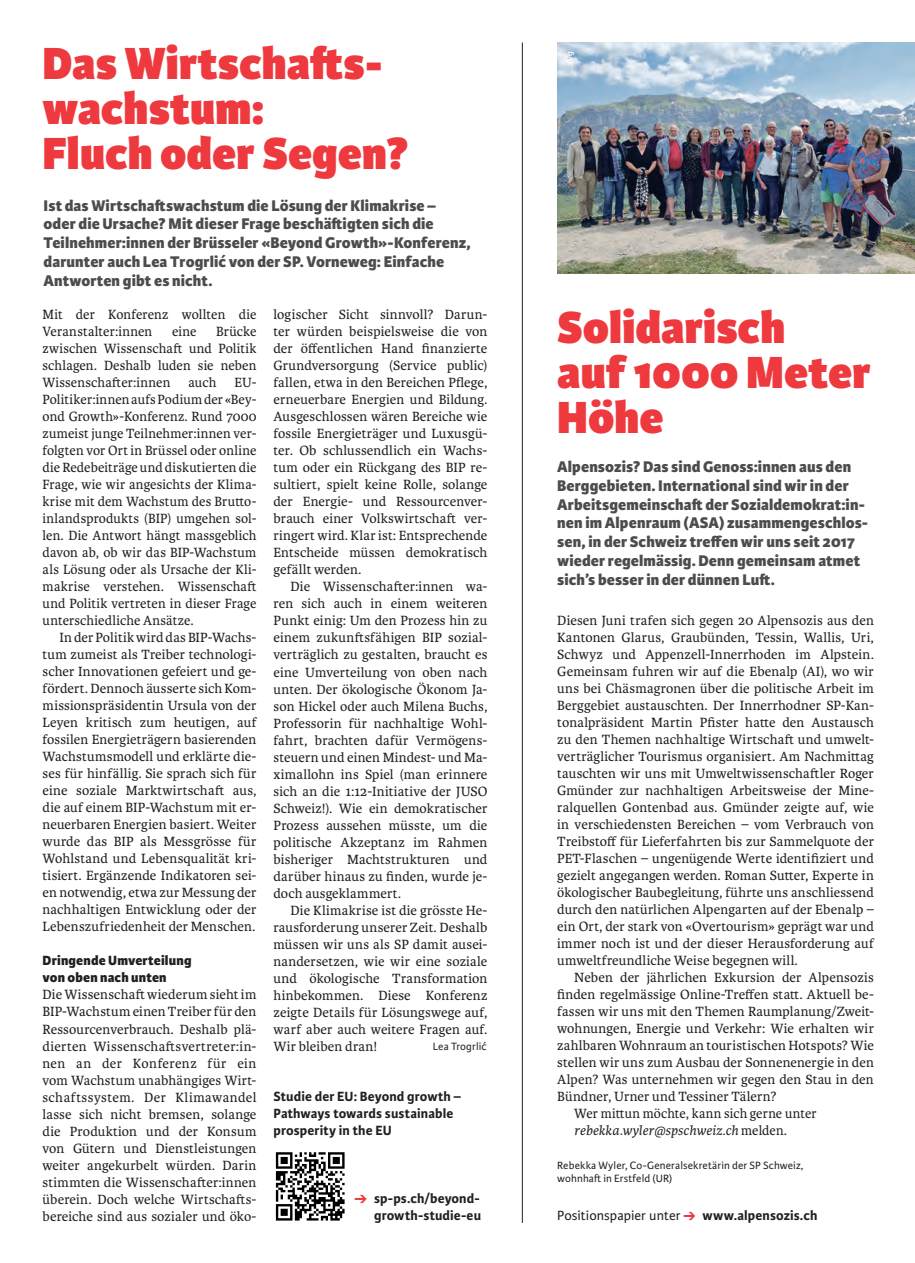
<style>
.page{position:relative;width:915px;height:1263px;background:#fff}
.page>*{position:absolute;margin:0;border:0;box-sizing:border-box;transform-origin:0 0}
.t1{font:800 48px/45px "Karmina Sans";color:#ee3a3e}
.t2{font:800 16.5px/18.8px "Karmina Sans";letter-spacing:.005em;color:#4b4c4d}
.t3{font:14.25px/17px "Karmina";letter-spacing:.01em;color:#231f20;text-align:justify}
.t4{font:700 14.25px/17px "Karmina Sans";letter-spacing:.01em;color:#231f20}
.t5{font:14.25px "Karmina Sans";letter-spacing:.005em;color:#231f20}
.t6{font:800 14.25px/17px "Karmina Sans";letter-spacing:.01em;color:#231f20}
.t7{font:italic 14.25px "Karmina";letter-spacing:.01em;color:#231f20}
.t8{font:11.25px/12.8px "Karmina Sans";letter-spacing:.015em;color:#231f20}
.t9{font:600 9px "Karmina Sans";color:#fff}
.s1{color:#ee3a3e}
.s2{font-style:normal}
.s3{font-weight:700}
</style>
<div class="page">
<img style="left:557px;top:43px;width:357px;height:231px">
<svg style="left:275px;top:1152px;width:70px;height:69px"></svg>
<svg style="left:276px;top:1152px;width:68px;height:68px"></svg>
<hr style="left:522px;top:43px;width:1px;height:1180px;background:#231f20">
<h1 class="t1" style="left:43px;top:42px;width:367px">Das Wirtschafts&shy;wachstum:<br>Fluch oder Segen?</h1>
<p class="t2" style="left:44px;top:196px;width:428px">Ist das Wirtschaftswachstum die Lösung der Klimakrise – oder die Ursache? Mit dieser Frage beschäftigten sich die Teilnehmer:innen der Brüsseler «Beyond Growth»-Konferenz, darunter auch Lea Trogrlić von der SP. Vorneweg: Einfache Antworten gibt es nicht.</p>
<p class="t3" style="left:43px;top:306px;width:215px">Mit der Konferenz wollten die<br>Veranstalter:innen</p>
<p class="t3" style="left:273px;top:306px;width:215px">logischer Sicht sinnvoll? Darun&shy;ter würden beispielsweise die von der öffentlichen Hand finanzierte Grundversorgung (Service public) fallen, etwa in den Bereichen Pflege, erneuerbare Energien und Bildung.<br>Ausgeschlossen wären Bereiche wie fossile Energieträger und Luxusgü&shy;ter. Ob schlussendlich ein Wachs&shy;tum oder ein Rückgang des BIP re&shy;sultiert, spielt keine Rolle, solange der Energie- und Ressourcenver&shy;brauch einer Volkswirtschaft ver&shy;ringert wird. Klar ist: Entsprechende Entscheide müssen demokratisch gefällt werden.</p>
<p class="t3" style="left:273px;top:578px;width:215px;text-indent:17px">Die Wissenschafter:innen wa&shy;ren sich auch in einem weiteren Punkt einig: Um den Prozess hin zu einem zukunftsfähigen BIP sozial&shy;verträglich zu gestalten, braucht es eine Umverteilung von oben nach unten. Der ökologische Ökonom Ja&shy;son Hickel oder auch Milena Buchs, Professorin für nachhaltige Wohl&shy;fahrt, brachten dafür Vermögens&shy;steuern und einen Mindest- und Ma&shy;ximallohn ins Spiel (man erinnere sich an die 1:12-Initiative der JUSO Schweiz!). Wie ein demokratischer Prozess aussehen müsste, um die politische Akzeptanz im Rahmen bisheriger Machtstrukturen und darüber hinaus zu finden, wurde je&shy;doch ausgeklammert.</p>
<p class="t3" style="left:273px;top:902px;width:215px;text-indent:17px">Die Klimakrise ist die grösste He&shy;rausforderung unserer Zeit. Deshalb müssen wir uns als SP damit ausei&shy;nandersetzen, wie wir eine soziale und ökologische Transformation hinbekommen. Diese Konferenz zeigte Details für Lösungswege auf, warf aber auch weitere Fragen auf.<br>Wir bleiben dran!</p>
<p class="t3" style="left:43px;top:323px;width:215px;text-indent:174px">Brücke zwischen Wissenschaft und Politik schlagen. Deshalb luden sie neben Wissenschafter:innen</p>
<p class="t3" style="left:172px;top:323px;width:26px">eine</p>
<p class="t3" style="left:188px;top:374px;width:29px">auch</p>
<p class="t3" style="left:43px;top:374px;width:215px;text-indent:192px">EU-Politiker:innen aufs Podium der «Bey&shy;ond Growth»-Konferenz. Rund 7000 zumeist junge Teilnehmer:innen ver&shy;folgten vor Ort in Brüssel oder online die Redebeiträge und diskutierten die Frage, wie wir angesichts der Klima&shy;krise mit dem Wachstum des Brutto&shy;inlandsprodukts (BIP) umgehen sol&shy;len. Die Antwort hängt massgeblich davon ab, ob wir das BIP-Wachstum als Lösung oder als Ursache der Kli&shy;makrise verstehen. Wissenschaft und Politik vertreten in dieser Frage unterschiedliche Ansätze.</p>
<p class="t3" style="left:43px;top:629px;width:215px;text-indent:17px">In der Politik wird das BIP-Wachs&shy;tum zumeist als Treiber technologi&shy;scher Innovationen gefeiert und ge&shy;fördert. Dennoch äusserte sich Kom&shy;missionspräsidentin Ursula von der Leyen kritisch zum heutigen, auf fossilen Energieträgern basierenden Wachstumsmodell und erklärte die&shy;ses für hinfällig. Sie sprach sich für eine soziale Marktwirtschaft aus, die auf einem BIP-Wachstum mit er&shy;neuerbaren Energien basiert. Weiter wurde das BIP als Messgrösse für Wohlstand und Lebensqualität kri&shy;tisiert. Ergänzende Indikatoren sei&shy;en notwendig, etwa zur Messung der nachhaltigen Entwicklung oder der Lebenszufriedenheit der Menschen.</p>
<p class="t6" style="left:43px;top:953px;width:150px">Dringende Umverteilung von oben nach unten</p>
<p class="t3" style="left:42px;top:986px;width:215px">Die Wissenschaft wiederum sieht im BIP-Wachstum einen Treiber für den Ressourcenverbrauch. Deshalb plä&shy;dierten Wissenschaftsvertreter:in&shy;nen an der Konferenz für ein vom Wachstum unabhängiges Wirt&shy;schaftssystem. Der Klimawandel lasse sich nicht bremsen, solange die Produktion und der Konsum von Gütern und Dienstleistungen weiter angekurbelt würden. Darin stimmten die Wissenschafter:innen überein. Doch welche Wirtschafts&shy;bereiche sind aus sozialer und öko-</p>
<p class="t8" style="left:432px;top:1040px;width:55px">Lea TrogrliĆ</p>
<p class="t4" style="left:273px;top:1088px;width:189px">Studie der EU: Beyond growth –<br>Pathways towards sustainable prosperity in the EU</p>
<p class="t4" style="left:354px;top:1190px;width:128px;text-align:right"><span class="s1">➔</span> sp-ps.ch/beyond&shy;growth-studie-eu</p>
<p class="t9" style="left:564px;top:65px;width:15px;rotate:-90deg">zVg</p>
<h1 class="t1" style="left:557px;top:307px;width:315px">Solidarisch<br>auf 1000 Meter<br>Höhe</h1>
<p class="t2" style="left:557px;top:458px;width:312px">Alpensozis? Das sind Genoss:innen aus den Berggebieten. International sind wir in der Arbeitsgemeinschaft der Sozialdemokrat:in&shy;nen im Alpenraum (ASA) zusammengeschlos&shy;sen, in der Schweiz treffen wir uns seit 2017 wieder regelmässig. Denn gemeinsam atmet sich’s besser in der dünnen Luft.</p>
<p class="t3" style="left:557px;top:612px;width:318px">Diesen Juni trafen sich gegen 20 Alpensozis aus den Kantonen Glarus, Graubünden, Tessin, Wallis, Uri, Schwyz und Appenzell-Innerrhoden im Alpstein.<br>Gemeinsam fuhren wir auf die Ebenalp (AI), wo wir uns bei Chäsmagronen über die politische Arbeit im Berggebiet austauschten. Der Innerrhodner SP-Kan&shy;tonalpräsident Martin Pfister hatte den Austausch zu den Themen nachhaltige Wirtschaft und umwelt&shy;verträglicher Tourismus organisiert. Am Nachmittag tauschten wir uns mit Umweltwissenschaftler Roger Gmünder zur nachhaltigen Arbeitsweise der Mine&shy;ralquellen Gontenbad aus. Gmünder zeigte auf, wie in verschiedensten Bereichen – vom Verbrauch von Treibstoff für Lieferfahrten bis zur Sammelquote der PET-Flaschen – ungenügende Werte identifiziert und gezielt angegangen werden. Roman Sutter, Experte in ökologischer Baubegleitung, führte uns anschliessend durch den natürlichen Alpengarten auf der Ebenalp – ein Ort, der stark von «Overtourism» geprägt war und immer noch ist und der dieser Herausforderung auf umweltfreundliche Weise begegnen will.</p>
<p class="t3" style="left:574px;top:969px;width:301px">Neben der jährlichen Exkursion der Alpensozis</p>
<p class="t3" style="left:557px;top:986px;width:318px">finden regelmässige Online-Treffen statt. Aktuell be-</p>
<p class="t3" style="left:557px;top:1003px;width:318px">fassen wir uns mit den Themen Raumplanung/Zweit-</p>
<p class="t3" style="left:557px;top:1020px;width:318px">wohnungen, Energie und Verkehr: Wie erhalten wir</p>
<p class="t3" style="left:557px;top:1037px;width:318px">zahlbaren Wohnraum an touristischen Hotspots? Wie</p>
<p class="t3" style="left:557px;top:1054px;width:318px">stellen wir uns zum Ausbau der Sonnenenergie in den</p>
<p class="t3" style="left:557px;top:1071px;width:318px">Alpen? Was unternehmen wir gegen den Stau in den</p>
<p class="t3" style="left:557px;top:1088px;width:221px">Bündner, Urner und Tessiner Tälern?</p>
<p class="t3" style="left:574px;top:1105px;width:244px">Wer mittun möchte, kann sich gerne unter</p>
<p class="t7" style="left:574px;top:1123px;width:214px">rebekka.wyler@spschweiz.ch <span class="s2">melden.</span></p>
<p class="t8" style="left:557px;top:1159px;width:248px">Rebekka Wyler, Co-Generalsekretärin der SP Schweiz, wohnhaft in Erstfeld (UR)</p>
<p class="t5" style="left:557px;top:1208px;width:261px">Positionspapier unter <span class="s1">➔</span> <span class="s3">www.alpensozis.ch</span></p>
</div>
